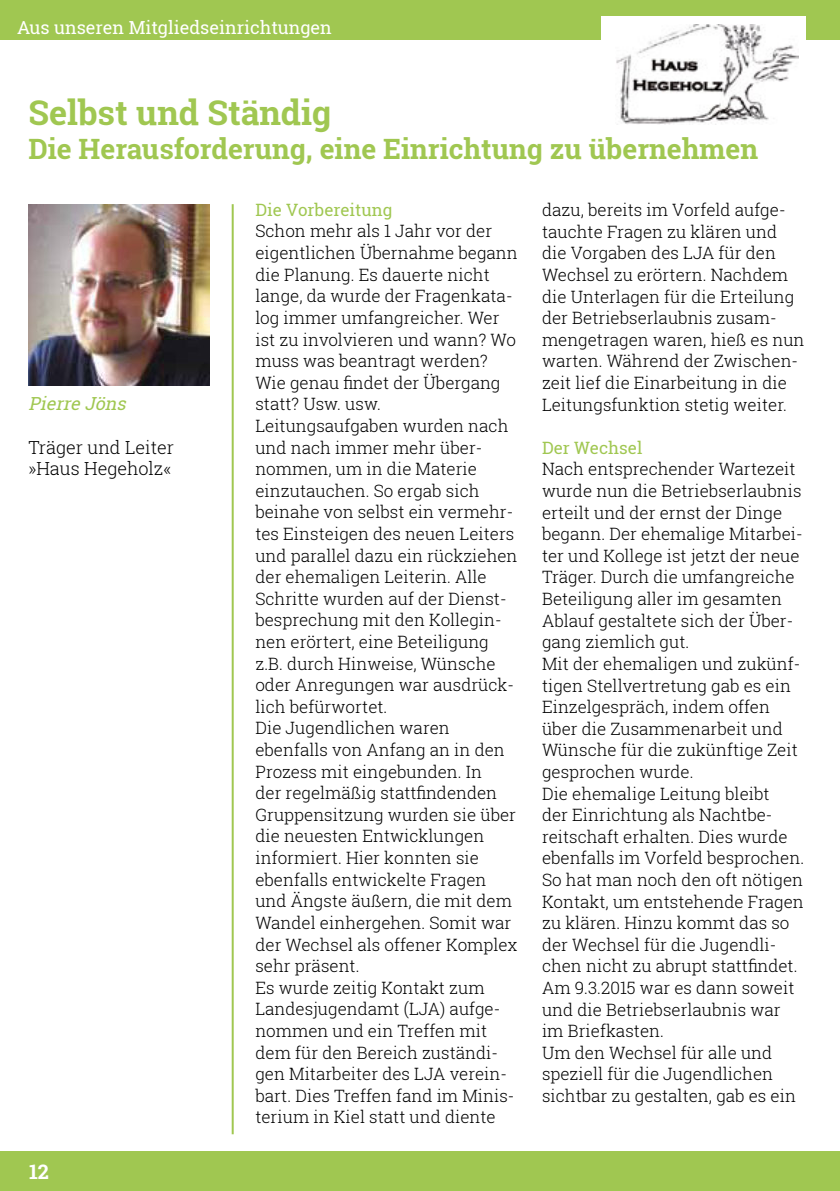
<style>
.page{position:relative;width:840px;height:1191px;background:#fff}
.page>*{position:absolute;margin:0;border:0;box-sizing:border-box;transform-origin:0 0}
.t1{font:700 34px "Roboto Slab";color:#a0c751}
.t2{font:700 28px "Roboto Slab";color:#a0c751}
.t3{font:700 20px "Roboto Slab";color:#fff}
.t4{font:18px "Roboto Slab";color:#fff}
.t5{font:300 18px/21.6px "Roboto Slab";color:#000}
.t6{font:italic 18px "Roboto Slab";color:#a0c751}
.t7{font:300 17px/21.6px "Roboto Slab";color:#000}
.t8{font:17px "Roboto Slab";color:#a0c751}
</style>
<div class="page">
<div style="left:0;top:0;width:839px;height:40px;background:#a0c751"></div>
<div style="left:0;top:1151px;width:839px;height:40px;background:#a0c751"></div>
<hr style="left:231px;top:204px;width:2px;height:930px;background:#a0c751">
<div style="left:600px;top:16px;width:205px;height:116px;background:#fff"></div>
<img style="left:616px;top:24px;width:181px;height:100px">
<img style="left:28px;top:204px;width:182px;height:182px">
<p class="t4" style="left:17px;top:15px;width:316px">Aus unseren Mitgliedseinrichtungen</p>
<h1 class="t1" style="left:28px;top:90px;width:304px">Selbst und Ständig</h1>
<h2 class="t2" style="left:28px;top:129px;width:731px">Die Herausforderung, eine Einrichtung zu übernehmen</h2>
<p class="t6" style="left:28px;top:391px;width:104px">Pierre Jöns</p>
<p class="t5" style="left:28px;top:436px;width:147px">Träger und Leiter »Haus Hegeholz«</p>
<p class="t3" style="left:29px;top:1157px;width:21px">12</p>
<p class="t8" style="left:255px;top:198px;width:138px">Die Vorbereitung</p>
<p class="t7" style="left:255px;top:220px;width:264px">Schon mehr als 1 Jahr vor der eigentlichen Übernahme begann die Planung. Es dauerte nicht lange, da wurde der Fragenkata&shy;log immer umfangreicher. Wer ist zu involvieren und wann? Wo muss was beantragt werden?<br>Wie genau findet der Übergang statt? Usw. usw.<br>Leitungsaufgaben wurden nach und nach immer mehr über&shy;nommen, um in die Materie einzutauchen. So ergab sich beinahe von selbst ein vermehr&shy;tes Einsteigen des neuen Leiters und parallel dazu ein rückziehen der ehemaligen Leiterin. Alle<br>Schritte wurden auf der Dienst&shy;besprechung mit den Kollegin&shy;nen erörtert, eine Beteiligung z.B. durch Hinweise, Wünsche oder Anregungen war ausdrück&shy;lich befürwortet.<br>Die Jugendlichen waren ebenfalls von Anfang an in den<br>Prozess mit eingebunden. In<br>der regelmäßig stattfindenden<br>Gruppensitzung wurden sie über die neuesten Entwicklungen informiert. Hier konnten sie ebenfalls entwickelte Fragen und Ängste äußern, die mit dem<br>Wandel einhergehen. Somit war der Wechsel als offener Komplex sehr präsent.<br>Es wurde zeitig Kontakt zum<br>Landesjugendamt (LJA) aufge&shy;nommen und ein Treffen mit dem für den Bereich zuständi&shy;gen Mitarbeiter des LJA verein&shy;bart. Dies Treffen fand im Minis&shy;terium in Kiel statt und diente</p>
<p class="t7" style="left:541px;top:199px;width:264px">dazu, bereits im Vorfeld aufge&shy;tauchte Fragen zu klären und die Vorgaben des LJA für den<br>Wechsel zu erörtern. Nachdem die Unterlagen für die Erteilung der Betriebserlaubnis zusam&shy;mengetragen waren, hieß es nun warten. Während der Zwischen&shy;zeit lief die Einarbeitung in die<br>Leitungsfunktion stetig weiter.</p>
<p class="t8" style="left:541px;top:436px;width:102px">Der Wechsel</p>
<p class="t7" style="left:541px;top:458px;width:263px">Nach entsprechender Wartezeit wurde nun die Betriebserlaubnis erteilt und der ernst der Dinge begann. Der ehemalige Mitarbei&shy;ter und Kollege ist jetzt der neue<br>Träger. Durch die umfangreiche<br>Beteiligung aller im gesamten<br>Ablauf gestaltete sich der Über&shy;gang ziemlich gut.<br>Mit der ehemaligen und zukünf&shy;tigen Stellvertretung gab es ein<br>Einzelgespräch, indem offen über die Zusammenarbeit und<br>Wünsche für die zukünftige Zeit gesprochen wurde.<br>Die ehemalige Leitung bleibt<br>der Einrichtung als Nachtbe&shy;reitschaft erhalten. Dies wurde ebenfalls im Vorfeld besprochen.<br>So hat man noch den oft nötigen<br>Kontakt, um entstehende Fragen zu klären. Hinzu kommt das so der Wechsel für die Jugendli&shy;chen nicht zu abrupt stattfindet.<br>Am 9.3.2015 war es dann soweit und die Betriebserlaubnis war im Briefkasten.<br>Um den Wechsel für alle und speziell für die Jugendlichen sichtbar zu gestalten, gab es ein</p>
</div>
